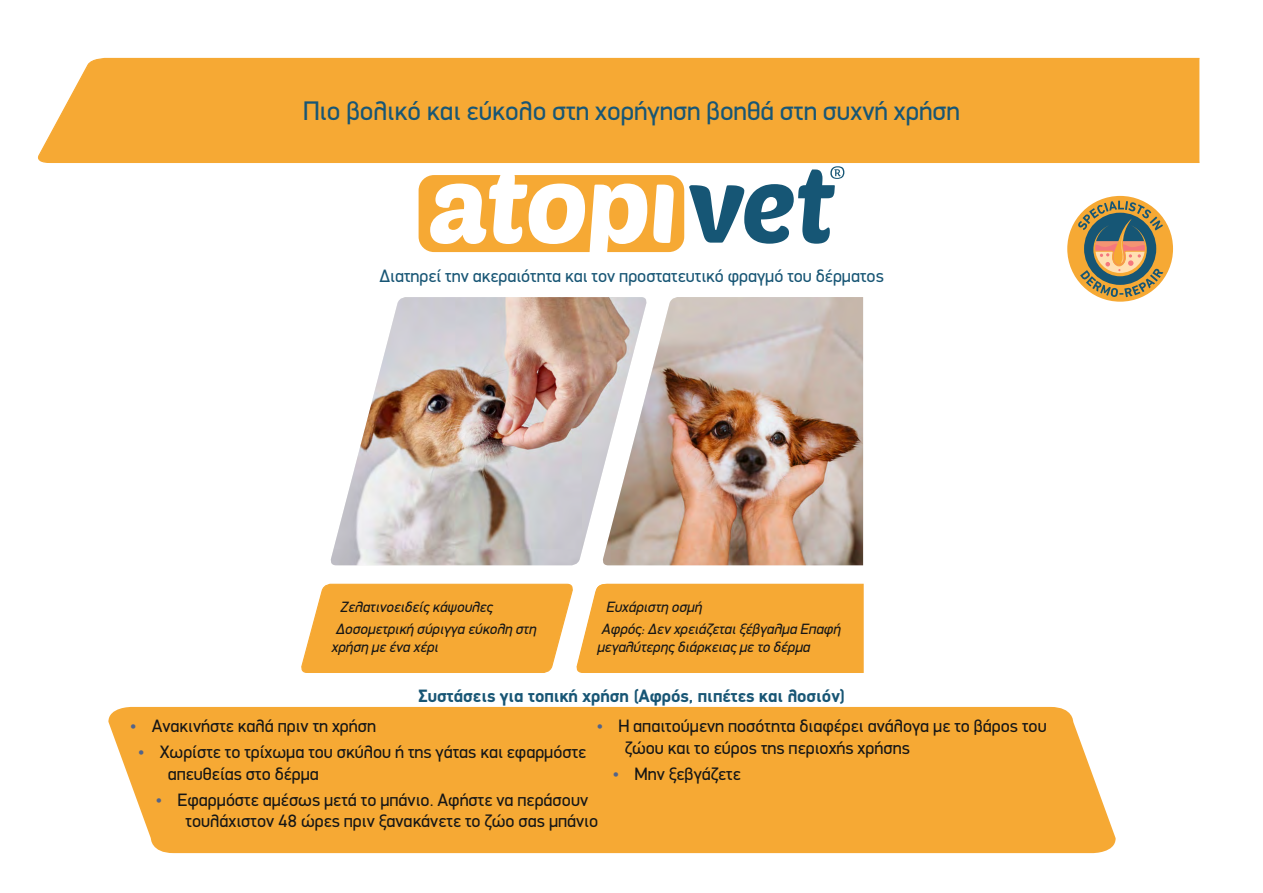
<style>
.page{position:relative;width:1263px;height:893px;background:#fff}
.page>*{position:absolute;margin:0;border:0;box-sizing:border-box;transform-origin:0 0}
.t1{font:27px "PF Din Display";color:#185675}
.t2{font:18px/21.6px "PF Din Display";color:#151616}
.t3{font:18px "PF Din Display";color:#185675}
.t4{font:700 18px "PF Din Display";color:#185675}
.t5{font:italic 15px/21.6px "PF Din Display";color:#151616}
.s1{color:#52648a}
</style>
<div class="page">
<div style="left:37px;top:57px;width:1163px;height:106px;background:#f6a934"></div>
<svg style="left:419px;top:166px;width:425px;height:86px"></svg>
<img style="left:330px;top:297px;width:271px;height:268px">
<img style="left:601px;top:297px;width:262px;height:268px">
<svg style="left:301px;top:583px;width:563px;height:90px;background:#f6ae42"></svg>
<div style="left:108px;top:707px;width:1008px;height:146px;background:#f6a934"></div>
<div style="left:1067px;top:196px;width:106px;height:106px;background:#f6a934;border-radius:50%"></div>
<svg style="left:1078px;top:201px;width:85px;height:96px"></svg>
<h1 class="t1" style="left:303px;top:100px;width:658px">Πιο βολικό και εύκολο στη χορήγηση βοηθά στη συχνή χρήση</h1>
<p class="t3" style="left:379px;top:269px;width:506px">Διατηρεί την ακεραιότητα και τον προστατευτικό φραγµό του δέρµατος</p>
<p class="t5" style="left:336px;top:598px;width:202px">Ζελατινοειδείς κάψουλες<br>Δοσοµετρική σύριγγα εύκολη στη</p>
<p class="t5" style="left:332px;top:637px;width:108px">χρήση µε ένα χέρι</p>
<p class="t5" style="left:602px;top:598px;width:240px;text-indent:5px">Ευχάριστη οσµή<br>Αφρός: Δεν χρειάζεται ξέβγαλµα Επαφή</p>
<p class="t5" style="left:597px;top:637px;width:215px">µεγαλύτερης διάρκειας µε το δέρµα</p>
<p class="t4" style="left:419px;top:689px;width:428px">Συστάσεις για τοπική χρήση (Αφρός, πιπέτες και λοσιόν)</p>
<p class="t2" style="left:130px;top:717px;width:248px"><span class="s1">•</span> Ανακινήστε καλά πριν τη χρήση</p>
<p class="t2" style="left:168px;top:743px;width:420px;text-indent:-30px"><span class="s1">•</span> Χωρίστε το τρίχωµα του σκύλου ή της γάτας και εφαρµόστε απευθείας στο δέρµα</p>
<p class="t2" style="left:186px;top:790px;width:414px;text-indent:-30px"><span class="s1">•</span> Εφαρµόστε αµέσως µετά το µπάνιο. Αφήστε να περάσουν τουλάχιστον 48 ώρες πριν ξανακάνετε το ζώο σας µπάνιο</p>
<p class="t2" style="left:625px;top:717px;width:423px;text-indent:-28px"><span class="s1">•</span> Η απαιτούµενη ποσότητα διαφέρει ανάλογα µε το βάρος του ζώου και το εύρος της περιοχής χρήσης</p>
<p class="t2" style="left:612px;top:764px;width:130px"><span class="s1">•</span> Μην ξεβγάζετε</p>
</div>
